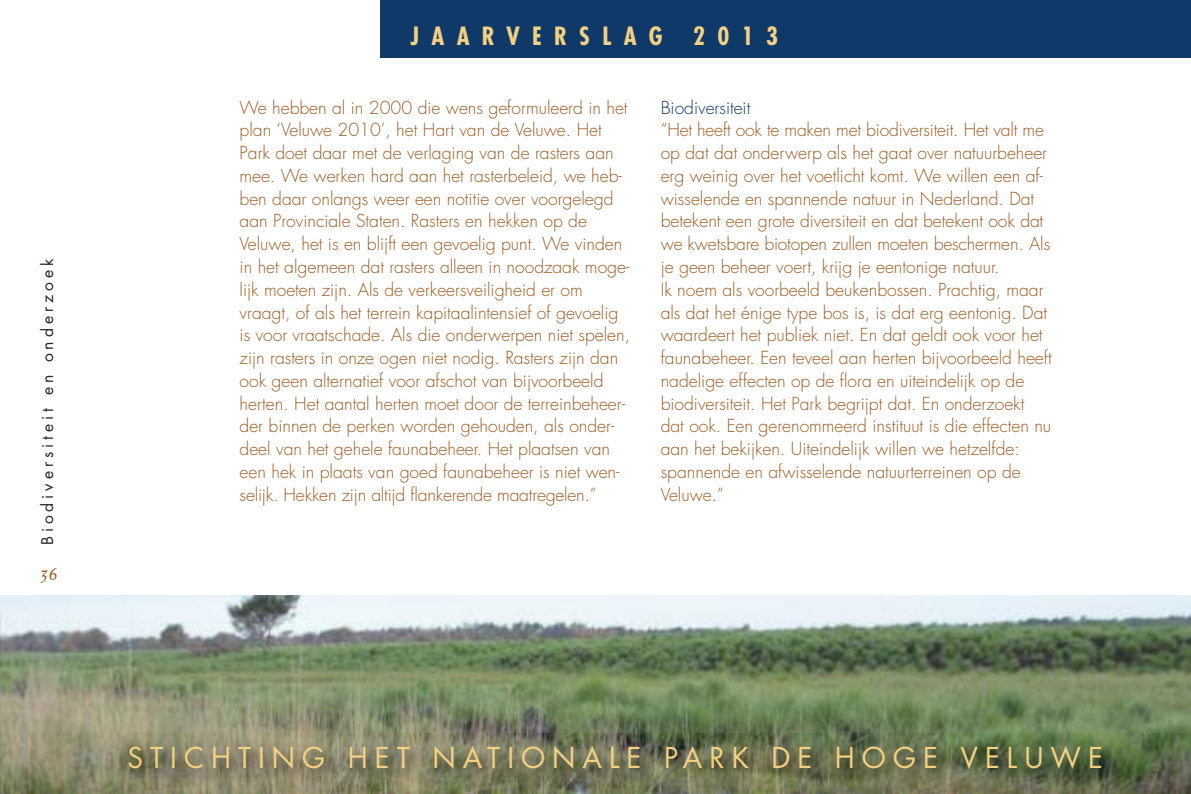
<style>
.page{position:relative;width:1191px;height:794px;background:#fff}
.page>*{position:absolute;margin:0;border:0;box-sizing:border-box;transform-origin:0 0}
.t1{font:28px "Futura";letter-spacing:.25em;color:#f4d182}
.t2{font:700 condensed 24.5px "Futura";letter-spacing:.5em;color:#f4d182}
.t3{font:italic 24.5px "Disturbance";color:#9c5b22}
.t4{font:300 17.5px/22.8px "Futura";color:#9c5b22}
.t5{font:300 17.5px "Futura";color:#0e3968}
.t6{font:15.75px "Futura";letter-spacing:.25em;color:#272627}
</style>
<div class="page">
<div style="left:380px;top:0;width:811px;height:58px;background:#0e3968"></div>
<img style="left:0;top:595px;width:1191px;height:199px">
<img style="left:32px;top:733px;width:1159px;height:61px">
<p class="t6" style="left:40px;top:545px;width:288px;rotate:-90deg">Biodiversiteit en onderzoek</p>
<h2 class="t3" style="left:40px;top:557px;width:19px">36</h2>
<h2 class="t2" style="left:410px;top:25px;width:369px">JAARVERSLAG 2013</h2>
<p class="t4" style="left:240px;top:97px;width:392px">We hebben al in 2000 die wens geformuleerd in het plan ‘Veluwe 2010’, het Hart van de Veluwe. Het Park doet daar met de verlaging van de rasters aan mee. We werken hard aan het rasterbeleid, we heb&shy;ben daar onlangs weer een notitie over voorgelegd aan Provinciale Staten. Rasters en hekken op de Veluwe, het is en blijft een gevoelig punt. We vinden in het algemeen dat rasters alleen in noodzaak moge&shy;lijk moeten zijn. Als de verkeersveiligheid er om vraagt, of als het terrein kapitaalintensief of gevoelig is voor vraatschade. Als die onderwerpen niet spelen, zijn rasters in onze ogen niet nodig. Rasters zijn dan ook geen alternatief voor afschot van bijvoorbeeld herten. Het aantal herten moet door de terreinbeheer&shy;der binnen de perken worden gehouden, als onder&shy;deel van het gehele faunabeheer. Het plaatsen van een hek in plaats van goed faunabeheer is niet wen&shy;selijk. Hekken zijn altijd flankerende maatregelen.”</p>
<p class="t5" style="left:660px;top:99px;width:91px">Biodiversiteit</p>
<p class="t4" style="left:660px;top:120px;width:392px">“Het heeft ook te maken met biodiversiteit. Het valt me op dat dat onderwerp als het gaat over natuurbeheer erg weinig over het voetlicht komt. We willen een af&shy;wisselende en spannende natuur in Nederland. Dat betekent een grote diversiteit en dat betekent ook dat we kwetsbare biotopen zullen moeten beschermen. Als je geen beheer voert, krijg je eentonige natuur.<br>Ik noem als voorbeeld beukenbossen. Prachtig, maar als dat het énige type bos is, is dat erg eentonig. Dat waardeert het publiek niet. En dat geldt ook voor het faunabeheer. Een teveel aan herten bijvoorbeeld heeft nadelige effecten op de flora en uiteindelijk op de biodiversiteit. Het Park begrijpt dat. En onderzoekt dat ook. Een gerenommeerd instituut is die effecten nu aan het bekijken. Uiteindelijk willen we hetzelfde: spannende en afwisselende natuurterreinen op de Veluwe.”</p>
<h1 class="t1" style="left:127px;top:744px;width:977px">STICHTING HET NATIONALE PARK DE HOGE VELUWE</h1>
</div>
